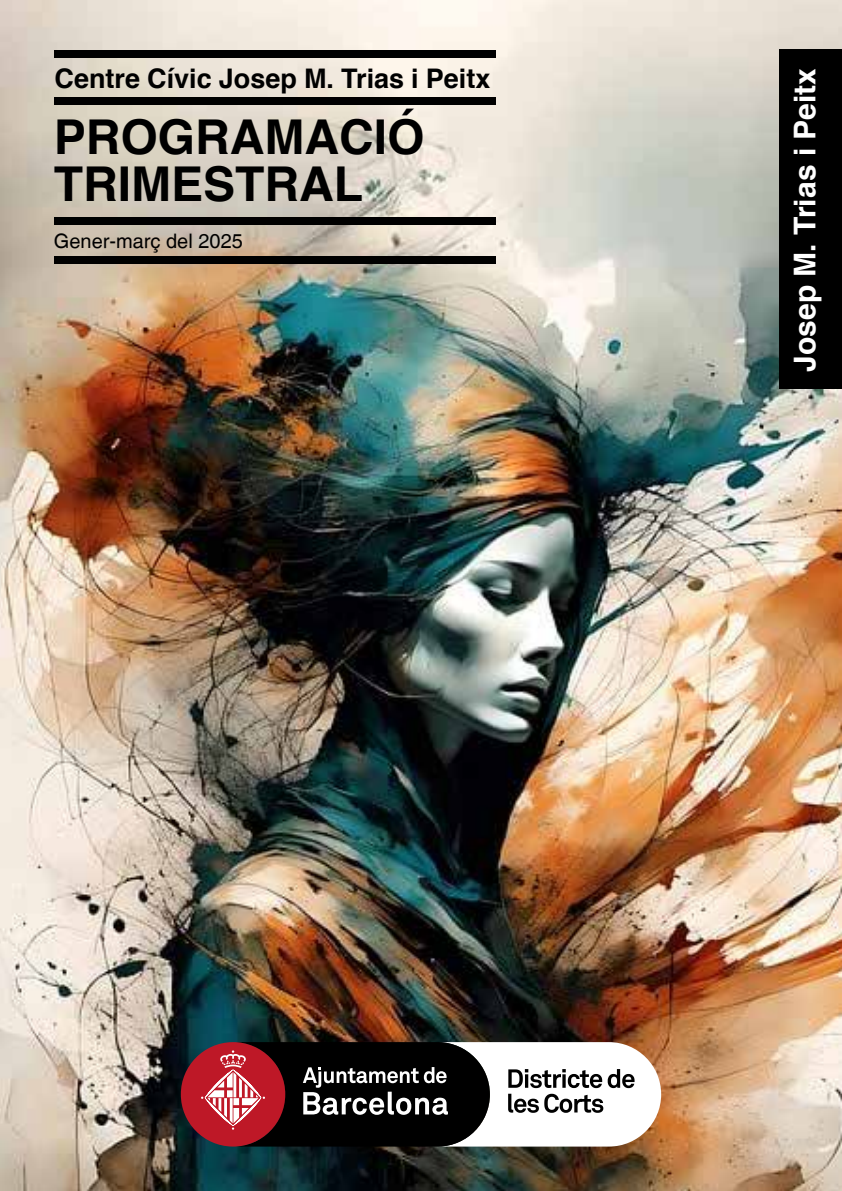
<style>
.page{position:relative;width:842px;height:1191px;background:#fff}
.page>*{position:absolute;margin:0;border:0;box-sizing:border-box;transform-origin:0 0}
.t1{font:700 48px/46.6px "Helvetica";color:#000}
.t2{font:700 30px "Helvetica";color:#fff}
.t3{font:700 27px "Helvetica";color:#000}
.t4{font:20px "Helvetica LT";color:#000}
</style>
<div class="page">
<img style="left:0;top:0;width:842px;height:1191px">
<div style="left:780px;top:49px;width:62px;height:339px;background:#000"></div>
<div style="left:54px;top:97px;width:441px;height:8px;background:#000"></div>
<div style="left:54px;top:256px;width:441px;height:8px;background:#000"></div>
<div style="left:54px;top:217px;width:441px;height:8px;background:#000"></div>
<div style="left:54px;top:50px;width:441px;height:8px;background:#000"></div>
<svg style="left:181px;top:1042px;width:480px;height:104px"></svg>
<p class="t3" style="left:55px;top:57px;width:437px">Centre Cívic Josep M. Trias i Peitx</p>
<h1 class="t1" style="left:54px;top:115px;width:372px">PROGRAMACIÓ<br>TRIMESTRAL</h1>
<p class="t4" style="left:54px;top:229px;width:190px">Gener-març del 2025</p>
<p class="t2" style="left:780px;top:372px;width:305px;rotate:-90deg">Josep M. Trias i Peitx</p>
</div>
